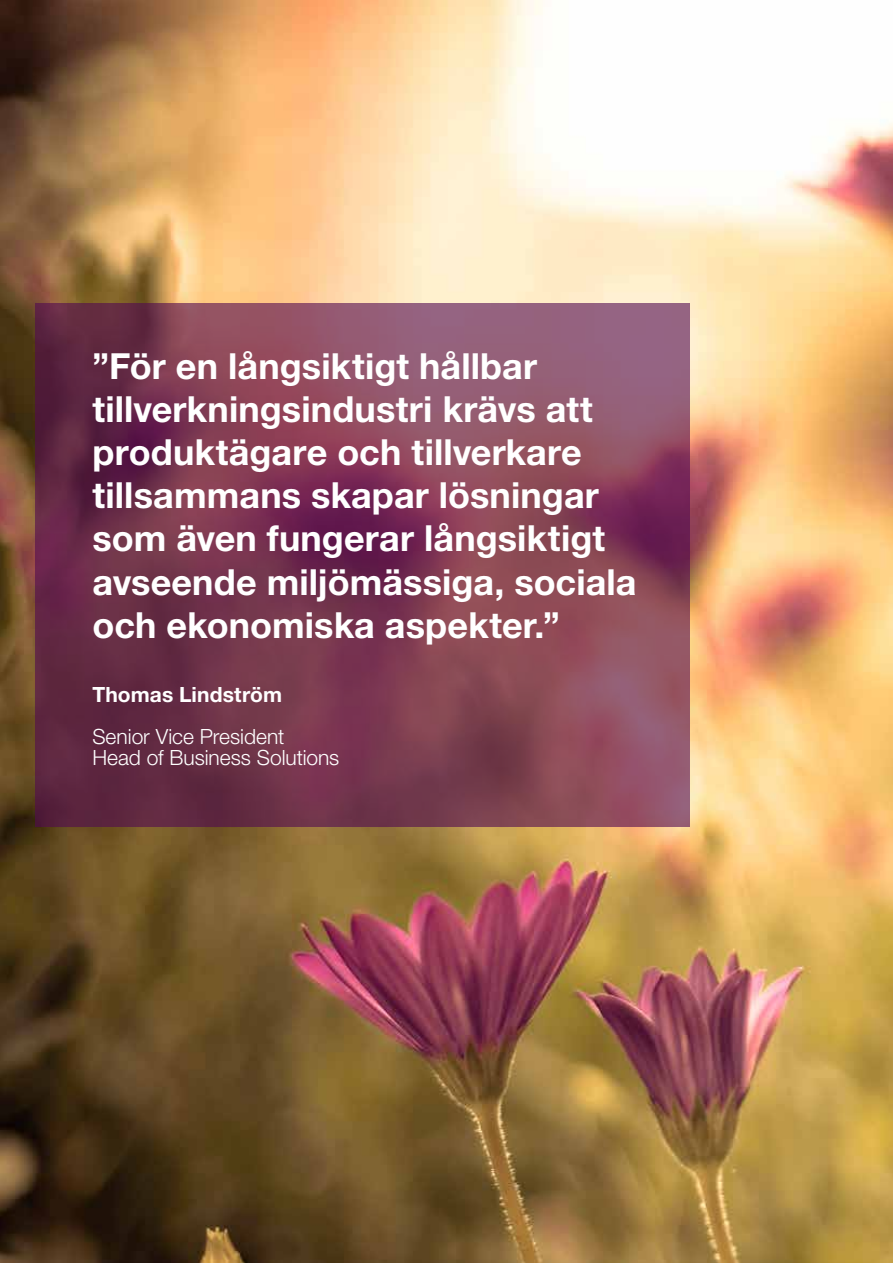
<style>
.page{position:relative;width:893px;height:1263px;background:#fff}
.page>*{position:absolute;margin:0;border:0;box-sizing:border-box;transform-origin:0 0}
.t1{font:700 36px/43.2px "Helvetica Neue LT Std";letter-spacing:.005em;color:#fff}
.t2{font:300 21px/21px "Helvetica Neue LT Std";color:#fff}
.t3{font:700 21px "Helvetica Neue LT Std";letter-spacing:.005em;color:#fff}
</style>
<div class="page">
<img style="left:0;top:0;width:893px;height:1263px">
<svg style="left:35px;top:303px;width:655px;height:524px;background:#7d3e56"></svg>
<p class="t1" style="left:92px;top:343px;width:546px">”För en långsiktigt hållbar tillverkningsindustri krävs att produktägare och tillverkare tillsammans skapar lösningar som även fungerar långsiktigt avseende miljömässiga, sociala och ekonomiska aspekter.”</p>
<p class="t3" style="left:92px;top:682px;width:191px">Thomas Lindström</p>
<p class="t2" style="left:92px;top:726px;width:248px">Senior Vice President<br>Head of Business Solutions</p>
</div>
